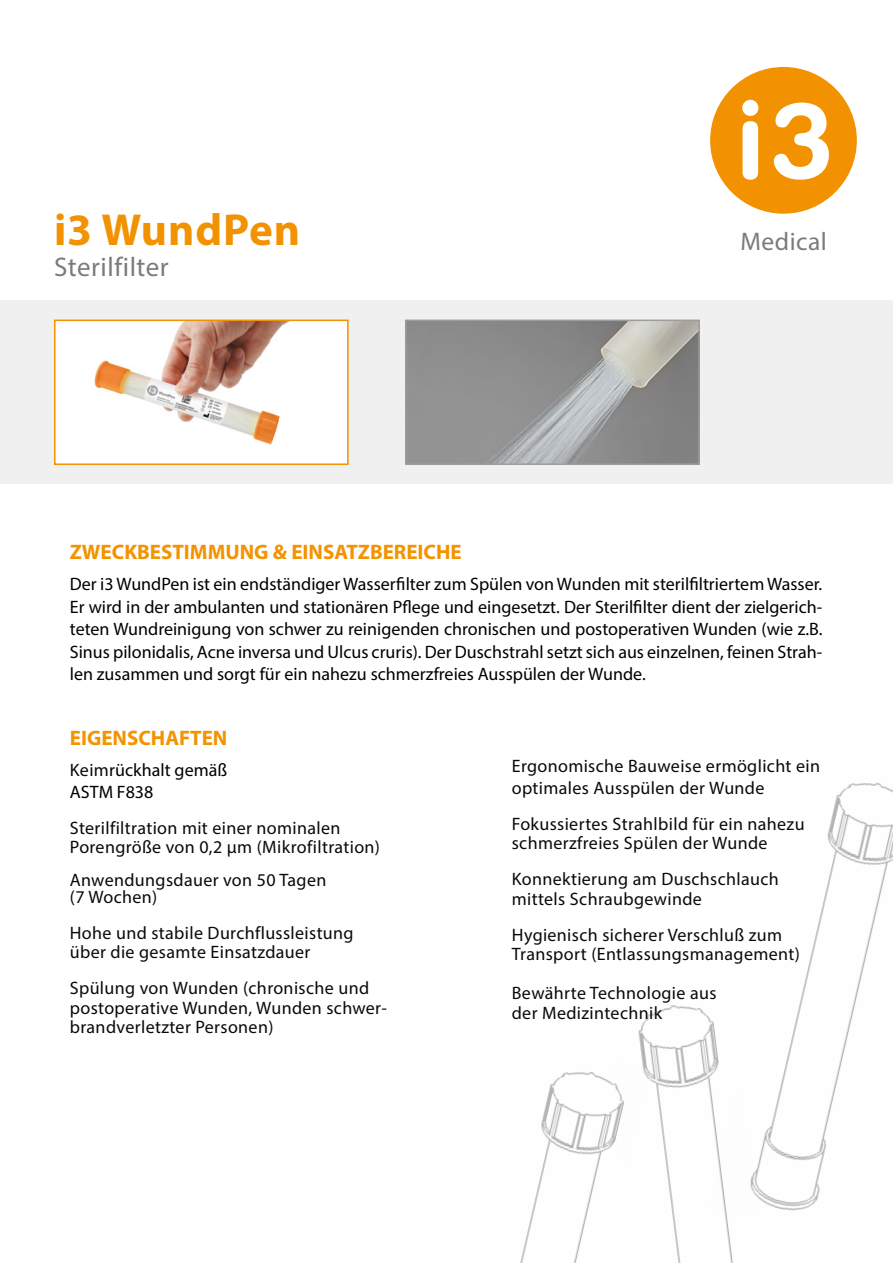
<style>
.page{position:relative;width:893px;height:1263px;background:#fff}
.page>*{position:absolute;margin:0;border:0;box-sizing:border-box;transform-origin:0 0}
.t1{font:700 45px "Myriad Pro";letter-spacing:.02em;color:#f39200}
.t2{font:27px "Myriad Pro";letter-spacing:.02em;color:#7c7b7b}
.t3{font:25.5px "Myriad Pro";letter-spacing:.02em;color:#7c7b7b}
.t4{font:700 21px "Myriad Pro";color:#f39300}
.t5{font:18px/19.5px "Myriad Pro";letter-spacing:.02em;color:#0a0a0a}
.t6{font:18px/22.5px "Myriad Pro";color:#000;text-align:justify}
.s1{color:#0a0a0a}
</style>
<div class="page">
<img style="left:761px;top:782px;width:132px;height:429px">
<img style="left:638px;top:1005px;width:123px;height:258px">
<img style="left:520px;top:1042px;width:128px;height:221px">
<div style="left:0;top:300px;width:893px;height:183px;background:#f0f0f0"></div>
<div style="left:710px;top:67px;width:147px;height:147px;background:#f39200;border-radius:50%"></div>
<svg style="left:742px;top:100px;width:16px;height:80px"></svg>
<svg style="left:774px;top:103px;width:55px;height:77px"></svg>
<img style="left:57px;top:323px;width:289px;height:139px">
<div style="left:54px;top:320px;width:295px;height:145px;border:2px solid #f39200"></div>
<img style="left:408px;top:323px;width:289px;height:139px">
<div style="left:405px;top:320px;width:295px;height:145px;border:2px solid #9d9d9c"></div>
<h1 class="t1" style="left:54px;top:200px;width:248px">i3 WundPen</h1>
<h2 class="t2" style="left:54px;top:250px;width:116px">Sterilfilter</h2>
<h3 class="t3" style="left:740px;top:226px;width:88px">Medical</h3>
<p class="t4" style="left:70px;top:538px;width:393px">ZWECKBESTIMMUNG &amp; EINSATZBEREICHE</p>
<p class="t6" style="left:70px;top:573px;width:754px">Der i3 WundPen ist ein endständiger Wasserfilter zum Spülen von Wunden mit sterilfiltriertem Wasser.<br>Er wird in der ambulanten und stationären Pflege und eingesetzt. Der Sterilfilter dient der zielgerich&shy;teten Wundreinigung von schwer zu reinigenden chronischen und postoperativen Wunden (wie z.B.<br>Sinus pilonidalis, Acne inversa und Ulcus cruris). Der Duschstrahl setzt sich aus einzelnen, feinen Strah&shy;len zusammen und sorgt für ein nahezu schmerzfreies Ausspülen der Wunde.</p>
<p class="t4" style="left:70px;top:725px;width:159px">EIGENSCHAFTEN</p>
<p class="t6" style="left:70px;top:759px;width:159px;line-height:21.6px"><span class="s1">Keim</span>rückhalt gemäß<br>ASTM F838</p>
<p class="t5" style="left:70px;top:817px;width:312px">Sterilfiltration mit einer nominalen<br>Porengröße von 0,2 µm (Mikrofiltration)</p>
<p class="t5" style="left:70px;top:871px;width:258px;line-height:16.5px">Anwendungsdauer von 50 Tagen (7 Wochen)</p>
<p class="t5" style="left:70px;top:922px;width:285px">Hohe und stabile Durchflussleistung über die gesamte Einsatzdauer</p>
<p class="t5" style="left:70px;top:978px;width:319px">Spülung von Wunden (chronische und postoperative Wunden, Wunden schwer&shy;brandverletzter Personen)</p>
<p class="t5" style="left:512px;top:755px;width:310px;line-height:21.6px">Ergonomische Bauweise ermöglicht ein optimales Ausspülen der Wunde</p>
<p class="t5" style="left:512px;top:813px;width:294px">Fokussiertes Strahlbild für ein nahezu schmerzfreies Spülen der Wunde</p>
<p class="t5" style="left:512px;top:869px;width:269px">Konnektierung am Duschschlauch mittels Schraubgewinde</p>
<p class="t5" style="left:512px;top:924px;width:290px">Hygienisch sicherer Verschluß zum<br>Transport (Entlassungsmanagement)</p>
<p class="t5" style="left:512px;top:983px;width:206px">Bewährte Technologie aus der Medizintechnik</p>
</div>
